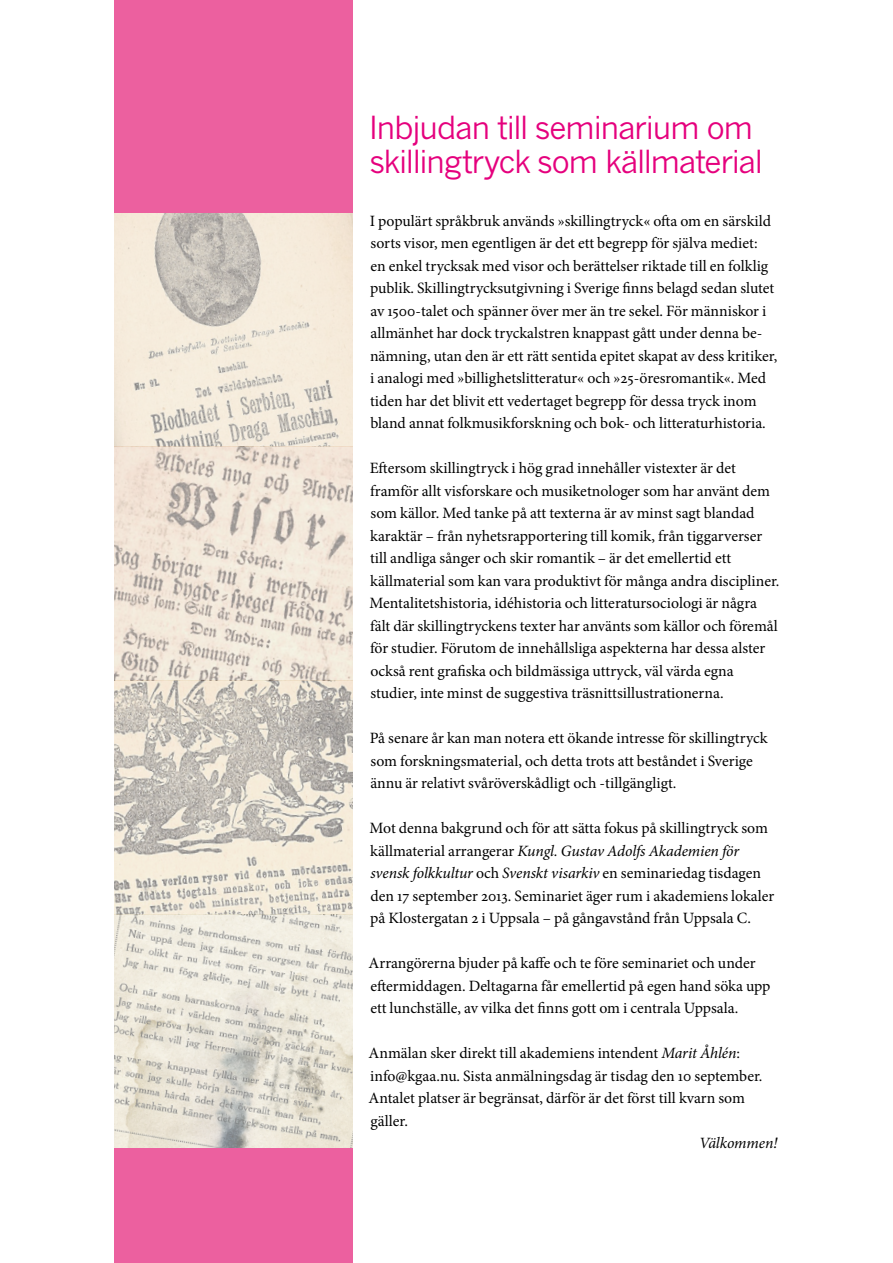
<style>
.page{position:relative;width:893px;height:1263px;background:#fff}
.page>*{position:absolute;margin:0;border:0;box-sizing:border-box;transform-origin:0 0}
.Rubrik{font:31.5px/34.5px "News Gothic MT Pro";letter-spacing:-.04em;color:#e5007d}
.Brödtext{font:15.75px/22.5px "Minion Pro";color:#000}
.Brödtext-2{font:italic 15.75px "Minion Pro";letter-spacing:-.01em;color:#000}
.s1{font-style:italic}
</style>
<div class="page">
<img style="left:115px;top:213px;width:238px;height:935px">
<div style="left:115px;top:0;width:238px;height:213px;background:#ec609f"></div>
<div style="left:115px;top:1148px;width:238px;height:115px;background:#ec609f"></div>
<p class="Rubrik" style="left:369px;top:110px;width:395px">Inbjudan till seminarium om skillingtryck som källmaterial</p>
<p class="Brödtext" style="left:370px;top:209px;width:409px">I populärt språkbruk används »skillingtryck« ofta om en särskild sorts visor, men egentligen är det ett begrepp för själva mediet:<br>en enkel trycksak med visor och berättelser riktade till en folklig publik. Skillingtrycksutgivning i Sverige finns belagd sedan slutet av 1500-talet och spänner över mer än tre sekel. För människor i allmänhet har dock tryckalstren knappast gått under denna be&shy;nämning, utan den är ett rätt sentida epitet skapat av dess kritiker, i analogi med »billighetslitteratur« och »25-öresromantik«. Med tiden har det blivit ett vedertaget begrepp för dessa tryck inom bland annat folkmusikforskning och bok- och litteraturhistoria.</p>
<p class="Brödtext" style="left:369px;top:457px;width:411px">Eftersom skillingtryck i hög grad innehåller vistexter är det framför allt visforskare och musiketnologer som har använt dem som källor. Med tanke på att texterna är av minst sagt blandad karaktär – från nyhetsrapportering till komik, från tiggarverser till andliga sånger och skir romantik – är det emellertid ett källmaterial som kan vara produktivt för många andra discipliner.<br>Mentalitetshistoria, idéhistoria och litteratursociologi är några fält där skillingtryckens texter har använts som källor och föremål för studier. Förutom de innehållsliga aspekterna har dessa alster också rent grafiska och bildmässiga uttryck, väl värda egna studier, inte minst de suggestiva träsnittsillustrationerna.</p>
<p class="Brödtext" style="left:370px;top:727px;width:399px">På senare år kan man notera ett ökande intresse för skillingtryck som forskningsmaterial, och detta trots att beståndet i Sverige ännu är relativt svåröverskådligt och -tillgängligt.</p>
<p class="Brödtext" style="left:369px;top:817px;width:406px">Mot denna bakgrund och för att sätta fokus på skillingtryck som källmaterial arrangerar <span class="s1">Kungl. Gustav Adolfs Akademien för svensk folkkultur</span> och <span class="s1">Svenskt visarkiv</span> en seminariedag tisdagen den 17 september 2013. Seminariet äger rum i akademiens lokaler på Klostergatan 2 i Uppsala – på gångavstånd från Uppsala C.</p>
<p class="Brödtext" style="left:369px;top:952px;width:403px">Arrangörerna bjuder på kaffe och te före seminariet och under eftermiddagen. Deltagarna får emellertid på egen hand söka upp ett lunchställe, av vilka det finns gott om i centrala Uppsala.</p>
<p class="Brödtext" style="left:369px;top:1042px;width:395px">Anmälan sker direkt till akademiens intendent <span class="s1">Marit Åhlén</span>: info@kgaa.nu. Sista anmälningsdag är tisdag den 10 september.<br>Antalet platser är begränsat, därför är det först till kvarn som gäller.</p>
<p class="Brödtext-2" style="left:699px;top:1132px;width:80px">Välkommen!</p>
</div>
